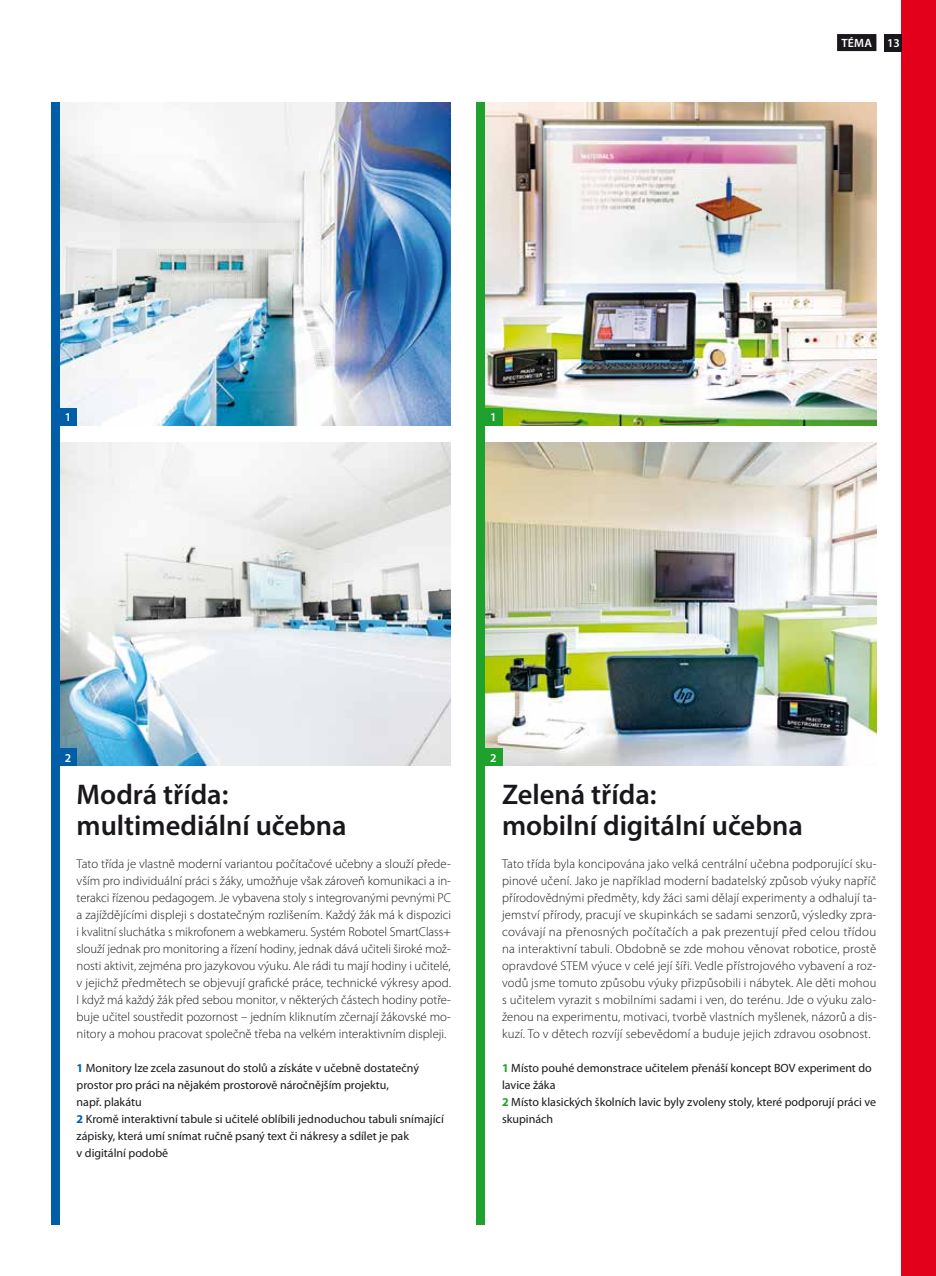
<style>
.page{position:relative;width:936px;height:1276px;background:#fff}
.page>*{position:absolute;margin:0;border:0;box-sizing:border-box;transform-origin:0 0}
.t1{font:600 28.5px/31.3px "Myriad Pro";color:#1a171c}
.t2{font:300 12.75px/17px "Myriad Pro";letter-spacing:.005em;color:#1a171c;text-align:justify}
.t3{font:12px/17px "Myriad Pro";color:#1a171c}
.t4{font:600 12px "Myriad Pro";letter-spacing:.015em;color:#fff}
.s1{font-weight:700;color:#005ea8}
.s2{font-weight:700;color:#1fa12e}
</style>
<div class="page">
<div style="left:901px;top:0;width:34px;height:1276px;background:#e2001a"></div>
<div style="left:837px;top:34px;width:39px;height:17px;background:#1a171c"></div>
<div style="left:884px;top:34px;width:17px;height:17px;background:#1a171c"></div>
<img style="left:60px;top:442px;width:391px;height:323px">
<img style="left:485px;top:442px;width:391px;height:323px">
<img style="left:60px;top:102px;width:391px;height:323px">
<img style="left:485px;top:102px;width:391px;height:323px">
<div style="left:51px;top:102px;width:9px;height:1123px;background:#005ea8"></div>
<div style="left:476px;top:102px;width:9px;height:1123px;background:#1fa12e"></div>
<div style="left:60px;top:748px;width:17px;height:17px;background:#005ea8"></div>
<div style="left:485px;top:748px;width:17px;height:17px;background:#1fa12e"></div>
<div style="left:60px;top:408px;width:17px;height:17px;background:#005ea8"></div>
<div style="left:485px;top:408px;width:17px;height:17px;background:#1fa12e"></div>
<p class="t4" style="left:65px;top:410px;width:8px">1</p>
<p class="t4" style="left:490px;top:410px;width:8px">1</p>
<p class="t4" style="left:65px;top:750px;width:8px">2</p>
<p class="t4" style="left:490px;top:750px;width:8px">2</p>
<p class="t4" style="left:841px;top:35px;width:60px">TÉMA 13</p>
<h1 class="t1" style="left:77px;top:778px;width:271px">Modrá třída: multimediální učebna</h1>
<h1 class="t1" style="left:502px;top:778px;width:302px">Zelená třída:<br>mobilní digitální učebna</h1>
<p class="t2" style="left:77px;top:855px;width:376px">Tato třída je vlastně moderní variantou počítačové učebny a slouží přede&shy;vším pro individuální práci s žáky, umožňuje však zároveň komunikaci a in&shy;terakci řízenou pedagogem. Je vybavena stoly s integrovanými pevnými PC a zajíždějícími displeji s dostatečným rozlišením. Každý žák má k dispozici i kvalitní sluchátka s mikrofonem a webkameru. Systém Robotel SmartClass+ slouží jednak pro monitoring a řízení hodiny, jednak dává učiteli široké mož&shy;nosti aktivit, zejména pro jazykovou výuku. Ale rádi tu mají hodiny i učitelé, v jejichž předmětech se objevují grafické práce, technické výkresy apod.<br>I když má každý žák před sebou monitor, v některých částech hodiny potře&shy;buje učitel soustředit pozornost – jedním kliknutím zčernají žákovské mo&shy;nitory a mohou pracovat společně třeba na velkém interaktivním displeji.</p>
<p class="t2" style="left:502px;top:855px;width:376px">Tato třída byla koncipována jako velká centrální učebna podporující sku&shy;pinové učení. Jako je například moderní badatelský způsob výuky napříč přírodovědnými předměty, kdy žáci sami dělají experimenty a odhalují ta&shy;jemství přírody, pracují ve skupinkách se sadami senzorů, výsledky zpra&shy;covávají na přenosných počítačích a pak prezentují před celou třídou na interaktivní tabuli. Obdobně se zde mohou věnovat robotice, prostě opravdové STEM výuce v celé její šíři. Vedle přístrojového vybavení a roz&shy;vodů jsme tomuto způsobu výuky přizpůsobili i nábytek. Ale děti mohou s učitelem vyrazit s mobilními sadami i ven, do terénu. Jde o výuku zalo&shy;ženou na experimentu, motivaci, tvorbě vlastních myšlenek, názorů a dis&shy;kuzí. To v dětech rozvíjí sebevědomí a buduje jejich zdravou osobnost.</p>
<p class="t3" style="left:77px;top:1059px;width:369px"><span class="s1">1</span> Monitory lze zcela zasunout do stolů a získáte v učebně dostatečný prostor pro práci na nějakém prostorově náročnějším projektu,<br>např. plakátu<br><span class="s1">2</span> Kromě interaktivní tabule si učitelé oblíbili jednoduchou tabuli snímající zápisky, která umí snímat ručně psaný text či nákresy a sdílet je pak<br>v digitální podobě</p>
<p class="t3" style="left:502px;top:1059px;width:375px"><span class="s2">1</span> Místo pouhé demonstrace učitelem přenáší koncept BOV experiment do lavice žáka<br><span class="s2">2</span> Místo klasických školních lavic byly zvoleny stoly, které podporují práci ve skupinách</p>
</div>
